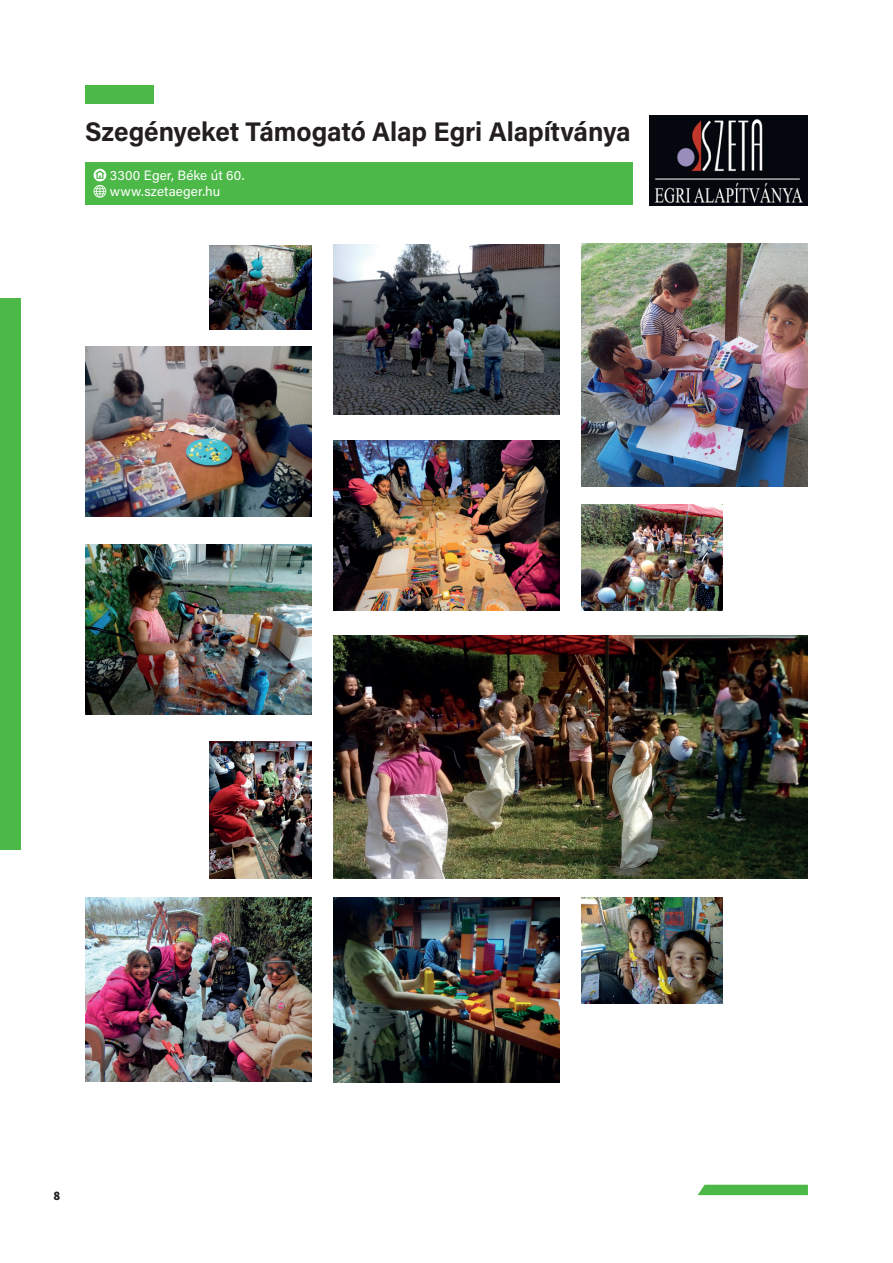
<style>
.page{position:relative;width:893px;height:1263px;background:#fff}
.page>*{position:absolute;margin:0;border:0;box-sizing:border-box;transform-origin:0 0}
.t1{font:700 26.85px "Acumin Pro";letter-spacing:-.005em;color:#231f20}
.t2{font:13.5px/16.2px "Acumin Pro";letter-spacing:.01em;color:#fff}
.t3{font:900 12.75px "Source Sans Pro";color:#231f20}
</style>
<div class="page">
<div style="left:85px;top:85px;width:68px;height:19px;background:#4cb848"></div>
<div style="left:0;top:298px;width:21px;height:552px;background:#4cb848"></div>
<svg style="left:698px;top:1185px;width:110px;height:10px"></svg>
<img style="left:209px;top:245px;width:103px;height:85px">
<img style="left:85px;top:347px;width:227px;height:170px">
<img style="left:581px;top:244px;width:227px;height:243px">
<img style="left:333px;top:898px;width:227px;height:184px">
<img style="left:209px;top:741px;width:103px;height:137px">
<img style="left:333px;top:440px;width:227px;height:170px">
<img style="left:85px;top:898px;width:227px;height:184px">
<img style="left:333px;top:245px;width:227px;height:170px">
<img style="left:85px;top:545px;width:227px;height:170px">
<img style="left:333px;top:635px;width:475px;height:243px">
<img style="left:581px;top:898px;width:142px;height:106px">
<img style="left:581px;top:504px;width:142px;height:106px">
<img style="left:650px;top:115px;width:158px;height:90px">
<div style="left:85px;top:163px;width:547px;height:42px;background:#4cb848"></div>
<svg style="left:94px;top:169px;width:12px;height:29px"></svg>
<p class="t1" style="left:85px;top:113px;width:547px">Szegényeket Támogató Alap Egri Alapítványa</p>
<p class="t2" style="left:110px;top:167px;width:136px">3300 Eger, Béke út 60. www.szetaeger.hu</p>
<p class="t3" style="left:54px;top:1186px;width:8px">8</p>
</div>
